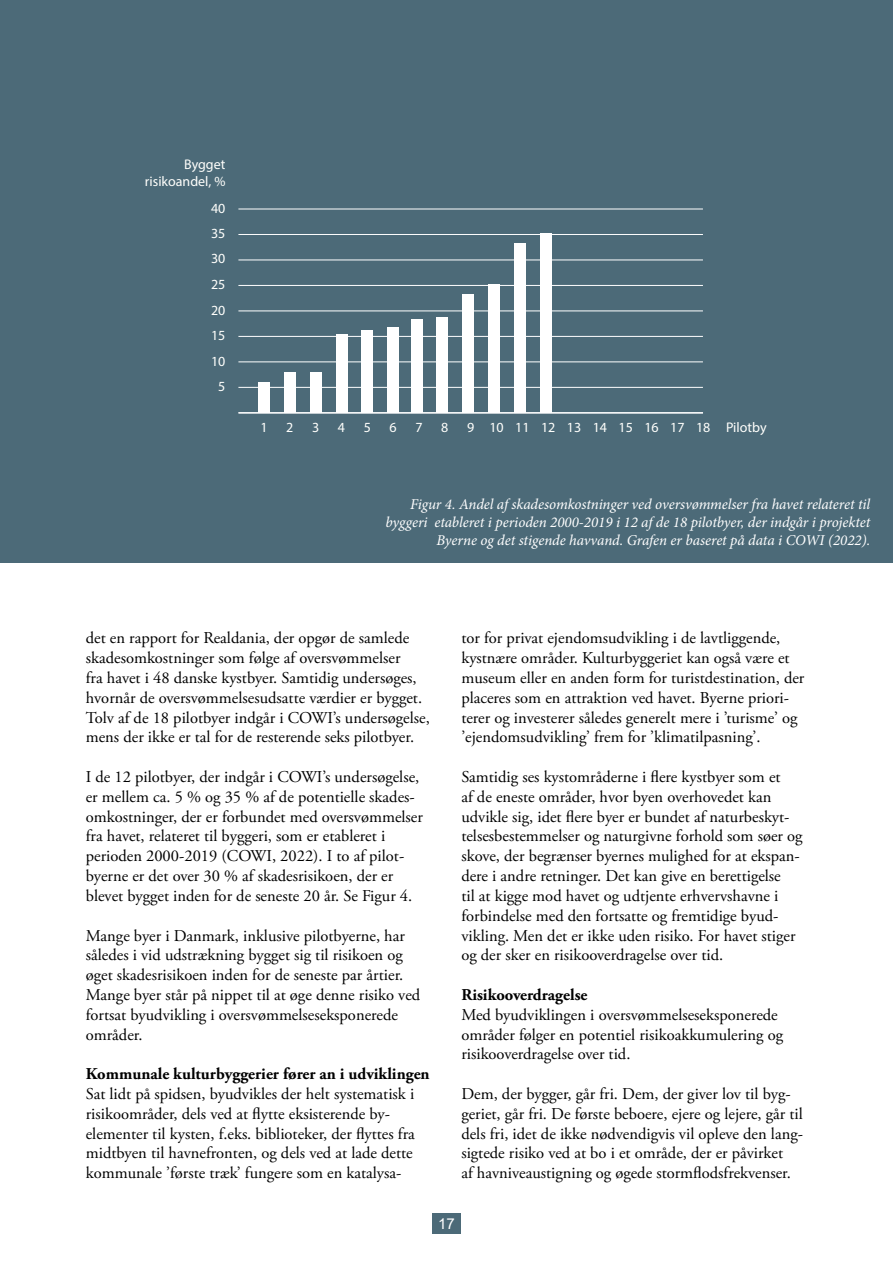
<style>
.page{position:relative;width:893px;height:1263px;background:#fff}
.page>*{position:absolute;margin:0;border:0;box-sizing:border-box;transform-origin:0 0}
.t1{font:16.5px/19.8px "Adobe Garamond Pro";color:#000}
.t2{font:700 16.5px "Adobe Garamond Pro";color:#000}
.t3{font:italic 15px/18px "Minion Pro";letter-spacing:-.005em;color:#fff;text-align:right}
.t4{font:15px "Arial";color:#fff}
.t5{font:13.95px/25.5px "Myriad Pro";color:#fffffc}
</style>
<div class="page">
<div style="left:432px;top:1213px;width:29px;height:21px;background:#4c6a78"></div>
<div style="left:0;top:0;width:893px;height:562px;background:#4c6a78"></div>
<hr style="left:238px;top:412px;width:465px;height:1px;background:#fff">
<hr style="left:238px;top:387px;width:465px;height:1px;background:#fff">
<hr style="left:238px;top:362px;width:465px;height:1px;background:#fff">
<hr style="left:238px;top:336px;width:465px;height:1px;background:#fff">
<hr style="left:238px;top:311px;width:465px;height:1px;background:#fff">
<hr style="left:238px;top:285px;width:465px;height:1px;background:#fff">
<hr style="left:238px;top:260px;width:465px;height:1px;background:#fff">
<hr style="left:238px;top:234px;width:465px;height:1px;background:#fff">
<hr style="left:238px;top:209px;width:465px;height:1px;background:#fff">
<div style="left:258px;top:383px;width:12px;height:30px;background:#fff"></div>
<div style="left:284px;top:372px;width:12px;height:41px;background:#fff"></div>
<div style="left:310px;top:372px;width:12px;height:41px;background:#fff"></div>
<div style="left:336px;top:335px;width:11px;height:78px;background:#fff"></div>
<div style="left:362px;top:330px;width:11px;height:83px;background:#fff"></div>
<div style="left:387px;top:327px;width:12px;height:86px;background:#fff"></div>
<div style="left:411px;top:319px;width:11px;height:94px;background:#fff"></div>
<div style="left:437px;top:317px;width:11px;height:96px;background:#fff"></div>
<div style="left:462px;top:294px;width:12px;height:119px;background:#fff"></div>
<div style="left:488px;top:284px;width:12px;height:129px;background:#fff"></div>
<div style="left:514px;top:243px;width:12px;height:170px;background:#fff"></div>
<div style="left:540px;top:233px;width:12px;height:180px;background:#fff"></div>
<p class="t5" style="left:145px;top:156px;width:82px;line-height:16.8px;text-align:right">Bygget risikoandel, %</p>
<p class="t5" style="left:211px;top:195px;width:16px">40</p>
<p class="t5" style="left:211px;top:221px;width:16px;line-height:24.8px">35<br>30</p>
<p class="t5" style="left:211px;top:272px;width:16px;text-align:center">25<br>20<br>15<br>10<br>5</p>
<p class="t5" style="left:260px;top:415px;width:9px">1</p>
<p class="t5" style="left:286px;top:415px;width:9px">2</p>
<p class="t5" style="left:312px;top:415px;width:9px">3</p>
<p class="t5" style="left:338px;top:415px;width:9px">4</p>
<p class="t5" style="left:364px;top:415px;width:9px">5</p>
<p class="t5" style="left:390px;top:415px;width:9px">6</p>
<p class="t5" style="left:415px;top:415px;width:9px">7</p>
<p class="t5" style="left:441px;top:415px;width:9px">8</p>
<p class="t5" style="left:467px;top:415px;width:301px">9 10 11 12 13 14 15 16 17 18 Pilotby</p>
<p class="t3" style="left:385px;top:495px;width:486px">Figur 4. Andel af skadesomkostninger ved oversvømmelser fra havet relateret til byggeri etableret i perioden 2000-2019 i 12 af de 18 pilotbyer, der indgår i projektet<br>Byerne og det stigende havvand. Grafen er baseret på data i COWI (2022).</p>
<p class="t1" style="left:86px;top:629px;width:345px">det en rapport for Realdania, der opgør de samlede skadesomkostninger som følge af oversvømmelser<br>fra havet i 48 danske kystbyer. Samtidig undersøges, hvornår de oversvømmelsesudsatte værdier er bygget.<br>Tolv af de 18 pilotbyer indgår i COWI’s undersøgelse, mens der ikke er tal for de resterende seks pilotbyer.</p>
<p class="t1" style="left:86px;top:767px;width:339px">I de 12 pilotbyer, der indgår i COWI’s undersøgelse, er mellem ca. 5 % og 35 % af de potentielle skades&shy;omkostninger, der er forbundet med oversvømmelser fra havet, relateret til byggeri, som er etableret i perioden 2000-2019 (COWI, 2022). I to af pilot&shy;byerne er det over 30 % af skadesrisikoen, der er blevet bygget inden for de seneste 20 år. Se Figur 4.</p>
<p class="t1" style="left:86px;top:926px;width:336px">Mange byer i Danmark, inklusive pilotbyerne, har således i vid udstrækning bygget sig til risikoen og øget skadesrisikoen inden for de seneste par årtier.<br>Mange byer står på nippet til at øge denne risiko ved fortsat byudvikling i oversvømmelseseksponerede områder.</p>
<p class="t2" style="left:86px;top:1064px;width:345px">Kommunale kulturbyggerier fører an i udviklingen</p>
<p class="t1" style="left:86px;top:1084px;width:331px">Sat lidt på spidsen, byudvikles der helt systematisk i risikoområder, dels ved at flytte eksisterende by&shy;elementer til kysten, f.eks. biblioteker, der flyttes fra midtbyen til havnefronten, og dels ved at lade dette kommunale ’første træk’ fungere som en katalysa-</p>
<p class="t1" style="left:461px;top:629px;width:345px">tor for privat ejendomsudvikling i de lavtliggende, kystnære områder. Kulturbyggeriet kan også være et museum eller en anden form for turistdestination, der placeres som en attraktion ved havet. Byerne priori&shy;terer og investerer således generelt mere i ’turisme’ og ’ejendomsudvikling’ frem for ’klimatilpasning’.</p>
<p class="t1" style="left:461px;top:767px;width:343px">Samtidig ses kystområderne i flere kystbyer som et<br>af de eneste områder, hvor byen overhovedet kan udvikle sig, idet flere byer er bundet af naturbeskyt&shy;telsesbestemmelser og naturgivne forhold som søer og skove, der begrænser byernes mulighed for at ekspan&shy;dere i andre retninger. Det kan give en berettigelse<br>til at kigge mod havet og udtjente erhvervshavne i forbindelse med den fortsatte og fremtidige byud&shy;vikling. Men det er ikke uden risiko. For havet stiger og der sker en risikooverdragelse over tid.</p>
<p class="t2" style="left:461px;top:985px;width:128px">Risikooverdragelse</p>
<p class="t1" style="left:461px;top:1005px;width:323px">Med byudviklingen i oversvømmelseseksponerede områder følger en potentiel risikoakkumulering og risikooverdragelse over tid.</p>
<p class="t1" style="left:461px;top:1084px;width:343px">Dem, der bygger, går fri. Dem, der giver lov til byg&shy;geriet, går fri. De første beboere, ejere og lejere, går til dels fri, idet de ikke nødvendigvis vil opleve den lang&shy;sigtede risiko ved at bo i et område, der er påvirket<br>af havniveaustigning og øgede stormflodsfrekvenser.</p>
<p class="t4" style="left:438px;top:1214px;width:18px">17</p>
</div>
